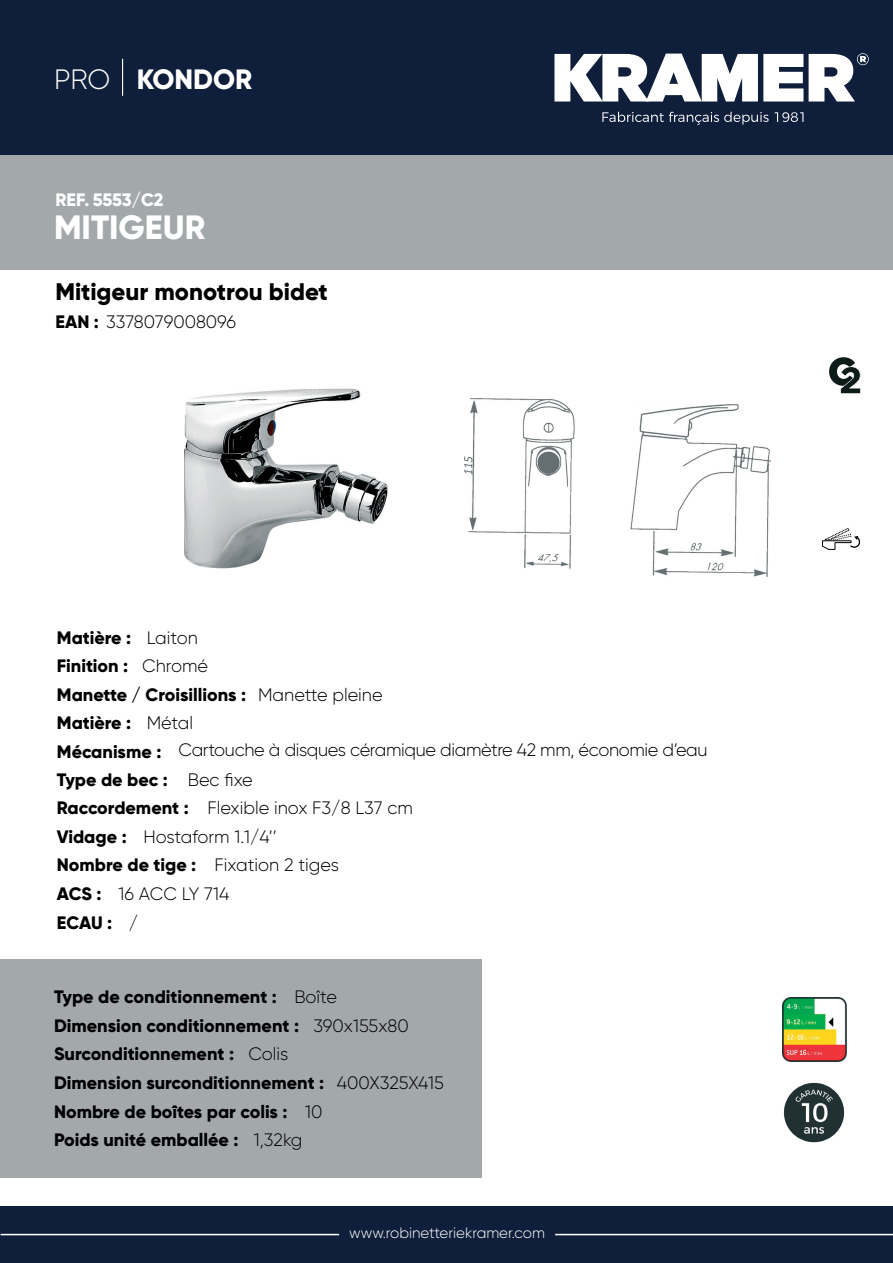
<style>
.page{position:relative;width:893px;height:1263px;background:#fff}
.page>*{position:absolute;margin:0;border:0;box-sizing:border-box;transform-origin:0 0}
.t1{font:800 33.6px "Gilroy";color:#fff}
.t2{font:800 27.9px "Gilroy";color:#fff}
.t3{font:800 24px "Gilroy";color:#000001}
.t4{font:800 18px/28.7px "Gilroy";color:#000001}
.t5{font:300 18px/28.7px "Gilroy";letter-spacing:-.005em;color:#000001}
.t6{font:800 18px "Gilroy";letter-spacing:-.01em;color:#fff}
.t7{font:300 15px "Gilroy";color:#fff}
.s1{font-weight:300}
.s2{font-weight:800}
</style>
<div class="page">
<div style="left:0;top:155px;width:893px;height:115px;background:#a3a9ab"></div>
<div style="left:0;top:959px;width:481px;height:219px;background:#a3a9ab"></div>
<div style="left:0;top:0;width:893px;height:155px;background:#0f1e3a"></div>
<hr style="left:122px;top:59px;width:1px;height:37px;background:#fff">
<svg style="left:809px;top:53px;width:60px;height:49px"></svg>
<svg style="left:554px;top:54px;width:249px;height:48px"></svg>
<svg style="left:602px;top:112px;width:167px;height:13px"></svg>
<svg style="left:775px;top:112px;width:28px;height:10px"></svg>
<div style="left:1px;top:1206px;width:892px;height:57px;background:#0f1e3a"></div>
<hr style="left:1px;top:1234px;width:338px;height:1px;background:#fff">
<hr style="left:555px;top:1234px;width:338px;height:1px;background:#fff">
<img style="left:184px;top:389px;width:204px;height:179px">
<img style="left:465px;top:399px;width:306px;height:177px">
<img style="left:782px;top:998px;width:64px;height:63px">
<img style="left:783px;top:1082px;width:62px;height:61px">
<svg style="left:829px;top:357px;width:32px;height:37px"></svg>
<svg style="left:822px;top:528px;width:38px;height:22px"></svg>
<h2 class="t2" style="left:54px;top:61px;width:200px"><span class="s1">PRO</span> KONDOR</h2>
<p class="t6" style="left:55px;top:188px;width:110px">REF. 5553/C2</p>
<h1 class="t1" style="left:54px;top:206px;width:153px">MITIGEUR</h1>
<h3 class="t3" style="left:55px;top:277px;width:274px">Mitigeur monotrou bidet</h3>
<p class="t5" style="left:55px;top:307px;width:182px"><span class="s2">EAN :</span> 3378079008096</p>
<p class="t5" style="left:142px;top:623px;width:67px;text-indent:-85px"><span class="s2">Matière :</span> Laiton<br>Chromé</p>
<p class="t4" style="left:57px;top:651px;width:73px">Finition :</p>
<p class="t4" style="left:57px;top:680px;width:191px">Manette / Croisillions :</p>
<p class="t5" style="left:258px;top:680px;width:126px">Manette pleine</p>
<p class="t5" style="left:179px;top:735px;width:531px">Cartouche à disques céramique diamètre 42 mm, économie d’eau</p>
<p class="t5" style="left:188px;top:765px;width:67px">Bec fixe</p>
<p class="t5" style="left:207px;top:793px;width:207px">Flexible inox F3/8 L37 cm</p>
<p class="t5" style="left:143px;top:822px;width:135px">Hostaform 1.1/4’’</p>
<p class="t5" style="left:214px;top:851px;width:126px">Fixation 2 tiges</p>
<p class="t5" style="left:147px;top:709px;width:48px">Métal</p>
<p class="t4" style="left:57px;top:709px;width:76px">Matière :</p>
<p class="t4" style="left:57px;top:737px;width:106px">Mécanisme :</p>
<p class="t4" style="left:57px;top:765px;width:112px">Type de bec :</p>
<p class="t4" style="left:57px;top:793px;width:133px">Raccordement :</p>
<p class="t4" style="left:57px;top:822px;width:71px">Vidage :</p>
<p class="t4" style="left:57px;top:851px;width:174px">Nombre de tige :<br>ACS : <span class="s1">16 ACC LY 714</span></p>
<p class="t4" style="left:57px;top:908px;width:57px">ECAU :</p>
<p class="t5" style="left:129px;top:908px;width:11px">/</p>
<p class="t4" style="left:54px;top:982px;width:272px">Type de conditionnement :<br>Dimension conditionnement :<br>Surconditionnement :<br>Dimension surconditionnement :<br>Nombre de boîtes par colis :<br>Poids unité emballée :</p>
<p class="t5" style="left:313px;top:982px;width:97px;text-indent:-19px">Boîte<br>390x155x80</p>
<p class="t5" style="left:248px;top:1040px;width:42px">Colis</p>
<p class="t5" style="left:337px;top:1068px;width:108px">400X325X415</p>
<p class="t5" style="left:305px;top:1097px;width:19px">10</p>
<p class="t5" style="left:254px;top:1125px;width:50px">1,32kg</p>
<p class="t7" style="left:349px;top:1224px;width:197px">www.robinetteriekramer.com</p>
</div>
